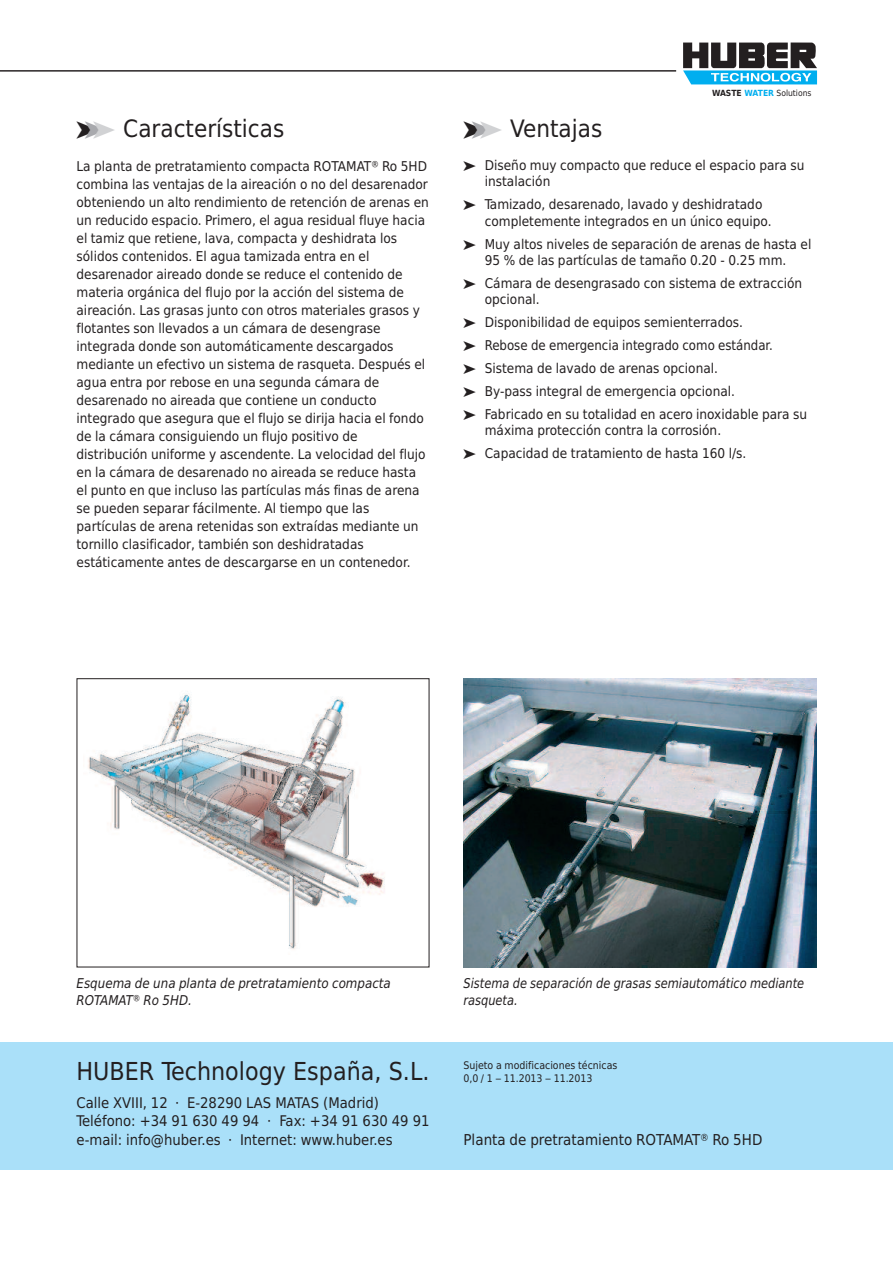
<style>
.page{position:relative;width:893px;height:1263px;background:#fff}
.page>*{position:absolute;margin:0;border:0;box-sizing:border-box;transform-origin:0 0}
.t1{font:24.75px "Huber Tec";color:#231f20}
.t2{font:24px "Huber Tec";color:#231f20}
.t3{font:15px "Huber Tec";color:#231f20}
.t4{font:14.7px/18.8px "Huber Tec";color:#231f20}
.t5{font:13.5px/18px "Huber Tec";color:#231f20}
.t6{font:italic 13.5px/16.5px "Huber Tec";color:#231f20;scale:.94 1}
.t7{font:italic 13.5px/16.5px "Huber Tec";color:#231f20}
.t8{font:10.5px/13.5px "Huber Tec";color:#231f20}
.t9{font:8.55px "Huber Tec";color:#231f20}
.s1{color:#a8a9ad}
.s2{color:#d1d2d4}
.s3{font-weight:700}
.s4{font-weight:700;color:#00aeef}
</style>
<div class="page">
<svg style="left:683px;top:43px;width:134px;height:41px"></svg>
<hr style="left:0;top:71px;width:676px;height:1px;background:#231f20">
<div style="left:0;top:1042px;width:893px;height:127px;background:#aae0f9"></div>
<img style="left:88px;top:694px;width:297px;height:255px">
<img style="left:463px;top:678px;width:353px;height:289px">
<h2 class="t2" style="left:77px;top:115px;width:209px">➤<span class="s1">➤</span><span class="s2">➤</span> Características</h2>
<p class="t5" style="left:77px;top:158px;width:354px">La planta de pretratamiento compacta ROTAMAT® Ro 5HD combina las ventajas de la aireación o no del desarenador obteniendo un alto rendimiento de retención de arenas en un reducido espacio. Primero, el agua residual fluye hacia el tamiz que retiene, lava, compacta y deshidrata los sólidos contenidos. El agua tamizada entra en el desarenador aireado donde se reduce el contenido de materia orgánica del flujo por la acción del sistema de aireación. Las grasas junto con otros materiales grasos y flotantes son llevados a un cámara de desengrase integrada donde son automáticamente descargados mediante un efectivo un sistema de rasqueta. Después el agua entra por rebose en una segunda cámara de desarenado no aireada que contiene un conducto integrado que asegura que el flujo se dirija hacia el fondo de la cámara consiguiendo un flujo positivo de distribución uniforme y ascendente. La velocidad del flujo en la cámara de desarenado no aireada se reduce hasta el punto en que incluso las partículas más finas de arena se pueden separar fácilmente. Al tiempo que las partículas de arena retenidas son extraídas mediante un tornillo clasificador, también son deshidratadas estáticamente antes de descargarse en un contenedor.</p>
<p class="t9" style="left:712px;top:86px;width:101px"><span class="s3">WASTE</span> <span class="s4">WATER</span> Solutions</p>
<h2 class="t2" style="left:463px;top:115px;width:140px">➤<span class="s1">➤</span><span class="s2">➤</span> Ventajas</h2>
<p class="t5" style="left:485px;top:157px;width:321px;line-height:16.5px;text-indent:-21px">➤ Diseño muy compacto que reduce el espacio para su instalación</p>
<p class="t5" style="left:485px;top:196px;width:288px;line-height:16.5px;text-indent:-21px">➤ Tamizado, desarenado, lavado y deshidratado completemente integrados en un único equipo.</p>
<p class="t5" style="left:463px;top:236px;width:349px;line-height:16.5px;text-align:center">➤ Muy altos niveles de separación de arenas de hasta el<br>95 % de las partículas de tamaño 0.20 - 0.25 mm.</p>
<p class="t5" style="left:485px;top:275px;width:319px;line-height:16.5px;text-indent:-21px">➤ Cámara de desengrasado con sistema de extracción opcional.</p>
<p class="t5" style="left:463px;top:311px;width:345px;line-height:23px">➤ Disponibilidad de equipos semienterrados.<br>➤ Rebose de emergencia integrado como estándar.<br>➤ Sistema de lavado de arenas opcional.<br>➤ By-pass integral de emergencia opcional.<br>➤ Fabricado en su totalidad en acero inoxidable para su</p>
<p class="t5" style="left:463px;top:419px;width:284px;line-height:23px;text-align:center">máxima protección contra la corrosión.<br>➤ Capacidad de tratamiento de hasta 160 l/s.</p>
<p class="t7" style="left:77px;top:975px;width:316px">Esquema de una planta de pretratamiento compacta<br>ROTAMAT® Ro 5HD.</p>
<p class="t6" style="left:463px;top:975px;width:364px">Sistema de separación de grasas semiautomático mediante rasqueta.</p>
<h1 class="t1" style="left:77px;top:1057px;width:354px">HUBER Technology España, S.L.</h1>
<p class="t4" style="left:77px;top:1093px;width:354px">Calle XVIII, 12 · E-28290 LAS MATAS (Madrid)<br>Teléfono: +34 91 630 49 94 · Fax: +34 91 630 49 91 e-mail: info@huber.es · Internet: www.huber.es</p>
<p class="t8" style="left:463px;top:1058px;width:155px">Sujeto a modificaciones técnicas<br>0,0 / 1 – 11.2013 – 11.2013</p>
<p class="t3" style="left:463px;top:1131px;width:300px">Planta de pretratamiento ROTAMAT® Ro 5HD</p>
</div>
